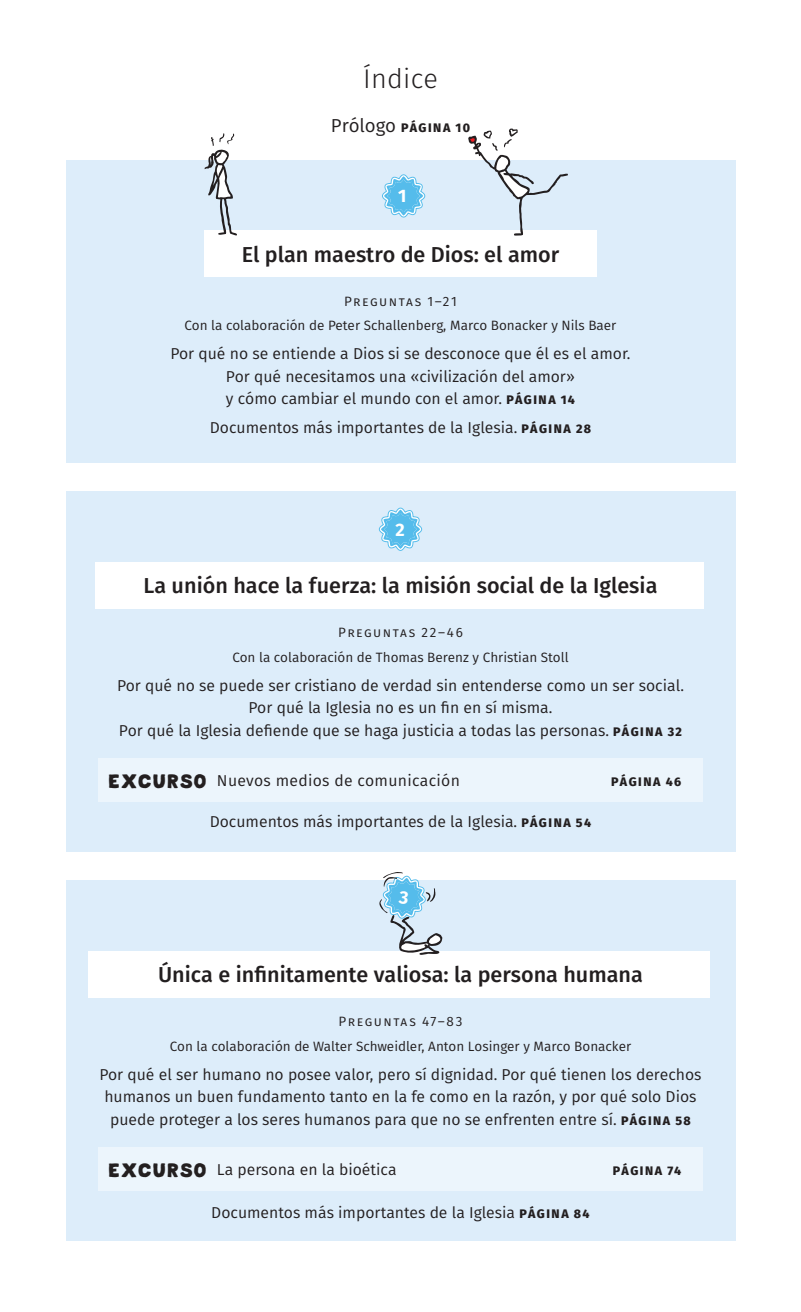
<style>
.page{position:relative;width:801px;height:1312px;background:#fff}
.page>*{position:absolute;margin:0;border:0;box-sizing:border-box;transform-origin:0 0}
.t1{font:300 27px "Fira Sans";letter-spacing:.01em;color:#231f20}
.t2{font:500 21.6px "Fira Sans";color:#231f20}
.t3{font:700 18px "Fira Sans";color:#fff}
.t4{font:15.75px/22.5px "Fira Sans";color:#231f20;text-align:center}
.t5{font:15.75px "Fira Sans";letter-spacing:.02em;color:#231f20}
.t6{font:13.5px/24.8px "Fira Sans";color:#231f20;text-align:center}
.t7{font:800 12.38px "Fira Sans";letter-spacing:.12em;color:#231f20}
.s1{font-weight:400;font-size:18.68px}
.s2{font-weight:800;font-size:12.38px}
.s3{font-family:"Rocksterblack";font-size:27px}
</style>
<div class="page">
<div style="left:66px;top:491px;width:669px;height:360px;background:#ddedfa"></div>
<div style="left:66px;top:880px;width:669px;height:360px;background:#ddedfa"></div>
<div style="left:95px;top:562px;width:608px;height:46px;background:#fff"></div>
<div style="left:89px;top:951px;width:621px;height:46px;background:#fff"></div>
<div style="left:66px;top:160px;width:669px;height:303px;background:#ddedfa"></div>
<div style="left:98px;top:758px;width:604px;height:43px;background:#ecf5fc"></div>
<div style="left:98px;top:1147px;width:604px;height:43px;background:#ecf5fc"></div>
<svg style="left:382px;top:174px;width:44px;height:44px"></svg>
<svg style="left:378px;top:507px;width:45px;height:44px"></svg>
<div style="left:204px;top:231px;width:393px;height:46px;background:#fff"></div>
<svg style="left:468px;top:128px;width:100px;height:108px"></svg>
<svg style="left:205px;top:133px;width:32px;height:103px"></svg>
<svg style="left:379px;top:872px;width:63px;height:83px"></svg>
<h1 class="t1" style="left:363px;top:66px;width:76px">Índice</h1>
<p class="t7" style="left:331px;top:123px;width:141px"><span class="s1">Prólogo</span> PÁGINA 10</p>
<p class="t3" style="left:398px;top:183px;width:10px">1</p>
<h2 class="t2" style="left:242px;top:243px;width:319px">El plan maestro de Dios: el amor</h2>
<p class="t6" style="left:185px;top:289px;width:433px">Preguntas 1–21<br>Con la colaboración de Peter Schallenberg, Marco Bonacker y Nils Baer</p>
<p class="t4" style="left:170px;top:343px;width:462px">Por qué no se entiende a Dios si se desconoce que él es el amor.<br>Por qué necesitamos una «civilización del amor»<br>y cómo cambiar el mundo con el amor. <span class="s2">PÁGINA 14</span></p>
<p class="t4" style="left:210px;top:417px;width:383px">Documentos más importantes de la Iglesia. <span class="s2">PÁGINA 28</span></p>
<p class="t3" style="left:396px;top:516px;width:11px">2</p>
<h2 class="t2" style="left:144px;top:575px;width:515px">La unión hace la fuerza: la misión social de la Iglesia</h2>
<p class="t6" style="left:232px;top:620px;width:338px">Preguntas 22–46<br>Con la colaboración de Thomas Berenz y Christian Stoll</p>
<p class="t4" style="left:117px;top:674px;width:568px">Por qué no se puede ser cristiano de verdad sin entenderse como un ser social.<br>Por qué la Iglesia no es un fin en sí misma.<br>Por qué la Iglesia defiende que se haga justicia a todas las personas. <span class="s2">PÁGINA 32</span></p>
<p class="t5" style="left:108px;top:773px;width:354px"><span class="s3">excurso</span> Nuevos medios de comunicación</p>
<p class="t7" style="left:611px;top:777px;width:72px">PÁGINA 46</p>
<p class="t4" style="left:210px;top:810px;width:383px">Documentos más importantes de la Iglesia. <span class="s2">PÁGINA 54</span></p>
<h2 class="t2" style="left:158px;top:963px;width:486px">Única e infinitamente valiosa: la persona humana</h2>
<p class="t6" style="left:170px;top:1009px;width:463px">Preguntas 47–83<br>Con la colaboración de Walter Schweidler, Anton Losinger y Marco Bonacker</p>
<p class="t4" style="left:99px;top:1063px;width:604px">Por qué el ser humano no posee valor, pero sí dignidad. Por qué tienen los derechos humanos un buen fundamento tanto en la fe como en la razón, y por qué solo Dios puede proteger a los seres humanos para que no se enfrenten entre sí. <span class="s2">PÁGINA 58</span></p>
<p class="t4" style="left:108px;top:1159px;width:290px"><span class="s3">excurso</span> La persona en la bioética</p>
<p class="t7" style="left:613px;top:1166px;width:70px">PÁGINA 74</p>
<p class="t4" style="left:211px;top:1201px;width:380px">Documentos más importantes de la Iglesia <span class="s2">PÁGINA 84</span></p>
</div>
